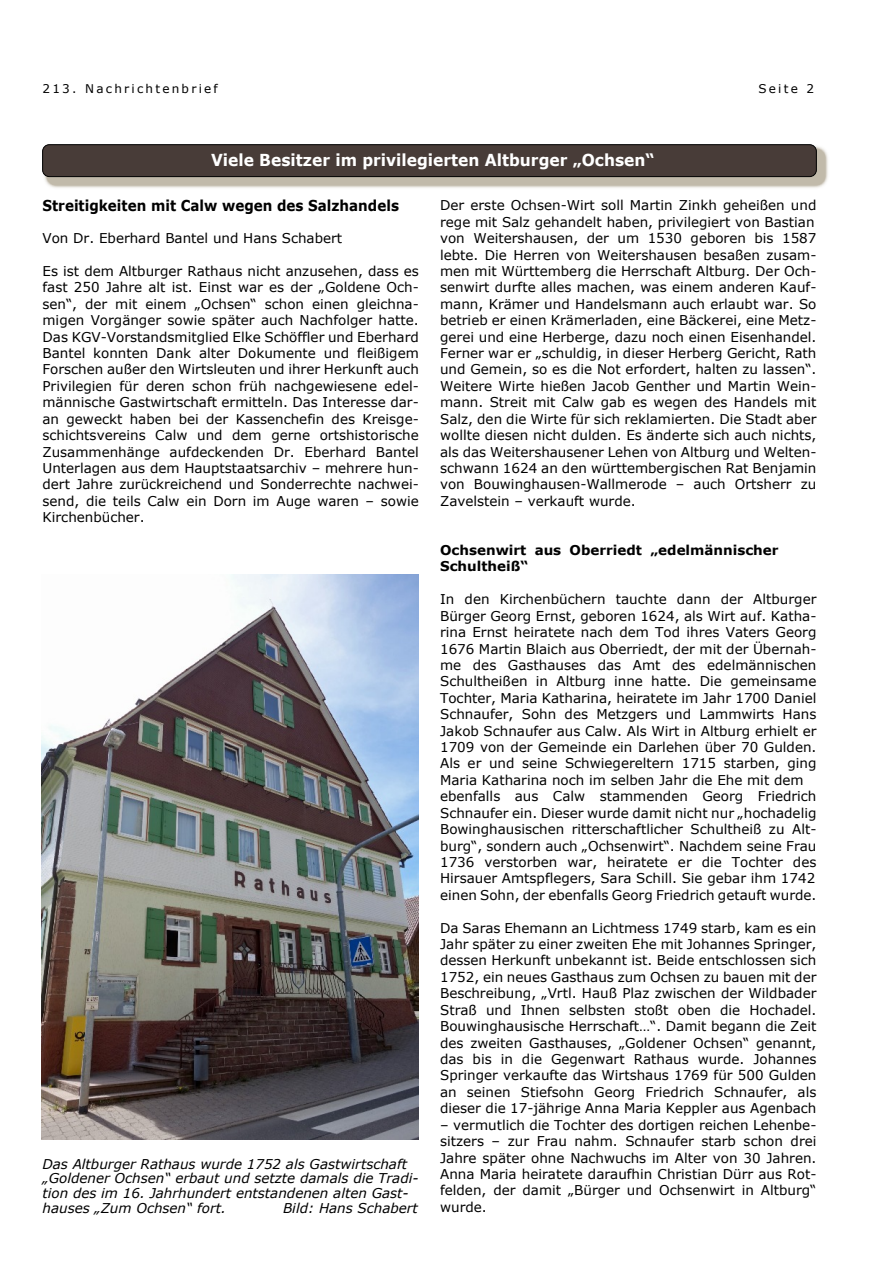
<style>
.page{position:relative;width:893px;height:1263px;background:#fff}
.page>*{position:absolute;margin:0;border:0;box-sizing:border-box;transform-origin:0 0}
.t1{font:700 16.5px "Verdana";color:#fff;scale:.94 1}
.t2{font:700 15px "Verdana";color:#000;scale:.9 1}
.t3{font:13.5px/16.4px "Verdana";color:#000;text-align:justify}
.t4{font:italic 13.5px/14.5px "Verdana";color:#000}
.t5{font:700 13.5px/16.4px "Verdana";color:#000}
.t6{font:12px "Verdana";letter-spacing:.185em;color:#000}
</style>
<div class="page">
<img style="left:43px;top:145px;width:785px;height:43px">
<div style="left:43px;top:145px;width:773px;height:32px;background:#483c38;border:1px solid #000;border-radius:7px"></div>
<img style="left:41px;top:574px;width:377px;height:566px">
<p class="t6" style="left:43px;top:84px;width:177px">213. Nachrichtenbrief</p>
<p class="t6" style="left:758px;top:84px;width:57px">Seite 2</p>
<p class="t1" style="left:211px;top:153px;width:473px">Viele Besitzer im privilegierten Altburger „Ochsen“</p>
<p class="t2" style="left:43px;top:199px;width:398px">Streitigkeiten mit Calw wegen des Salzhandels</p>
<p class="t3" style="left:440px;top:198px;width:378px;text-align:left">Der erste Ochsen-Wirt soll Martin Zinkh geheißen und rege mit Salz gehandelt haben, privilegiert von Bastian von Weitershausen, der um 1530 geboren bis 1587 lebte. Die Herren von Weitershausen besaßen zusam&shy;men mit Württemberg die Herrschaft Altburg. Der Och&shy;senwirt durfte alles machen, was einem anderen Kauf&shy;mann, Krämer und Handelsmann auch erlaubt war. So betrieb er einen Krämerladen, eine Bäckerei, eine Metz&shy;gerei und eine Herberge, dazu noch einen Eisenhandel.<br>Ferner war er „schuldig, in dieser Herberg Gericht, Rath und Gemein, so es die Not erfordert, halten zu lassen“.<br>Weitere Wirte hießen Jacob Genther und Martin Wein&shy;mann. Streit mit Calw gab es wegen des Handels mit Salz, den die Wirte für sich reklamierten. Die Stadt aber wollte diesen nicht dulden. Es änderte sich auch nichts, als das Weitershausener Lehen von Altburg und Welten&shy;schwann 1624 an den württembergischen Rat Benjamin von Bouwinghausen-Wallmerode – auch Ortsherr zu Zavelstein – verkauft wurde.</p>
<p class="t5" style="left:440px;top:543px;width:340px">Ochsenwirt aus Oberriedt „edelmännischer<br>Schultheiß“</p>
<p class="t3" style="left:440px;top:592px;width:378px;text-align:left">In den Kirchenbüchern tauchte dann der Altburger Bürger Georg Ernst, geboren 1624, als Wirt auf. Katha&shy;rina Ernst heiratete nach dem Tod ihres Vaters Georg 1676 Martin Blaich aus Oberriedt, der mit der Übernah&shy;me des Gasthauses das Amt des edelmännischen Schultheißen in Altburg inne hatte. Die gemeinsame Tochter, Maria Katharina, heiratete im Jahr 1700 Daniel Schnaufer, Sohn des Metzgers und Lammwirts Hans Jakob Schnaufer aus Calw. Als Wirt in Altburg erhielt er 1709 von der Gemeinde ein Darlehen über 70 Gulden.<br>Als er und seine Schwiegereltern 1715 starben, ging Maria Katharina noch im selben Jahr die Ehe mit dem ebenfalls aus Calw stammenden Georg Friedrich Schnaufer ein. Dieser wurde damit nicht nur „hochadelig Bowinghausischen ritterschaftlicher Schultheiß zu Alt&shy;burg“, sondern auch „Ochsenwirt“. Nachdem seine Frau 1736 verstorben war, heiratete er die Tochter des Hirsauer Amtspflegers, Sara Schill. Sie gebar ihm 1742 einen Sohn, der ebenfalls Georg Friedrich getauft wurde.</p>
<p class="t3" style="left:440px;top:921px;width:378px">Da Saras Ehemann an Lichtmess 1749 starb, kam es ein Jahr später zu einer zweiten Ehe mit Johannes Springer, dessen Herkunft unbekannt ist. Beide entschlossen sich 1752, ein neues Gasthaus zum Ochsen zu bauen mit der Beschreibung, „Vrtl. Hauß Plaz zwischen der Wildbader Straß und Ihnen selbsten stoßt oben die Hochadel.<br>Bouwinghausische Herrschaft…“. Damit begann die Zeit des zweiten Gasthauses, „Goldener Ochsen“ genannt, das bis in die Gegenwart Rathaus wurde. Johannes Springer verkaufte das Wirtshaus 1769 für 500 Gulden an seinen Stiefsohn Georg Friedrich Schnaufer, als dieser die 17-jährige Anna Maria Keppler aus Agenbach</p>
<p class="t3" style="left:440px;top:1118px;width:378px">– vermutlich die Tochter des dortigen reichen Lehenbe&shy;sitzers – zur Frau nahm. Schnaufer starb schon drei Jahre später ohne Nachwuchs im Alter von 30 Jahren.<br>Anna Maria heiratete daraufhin Christian Dürr aus Rot&shy;felden, der damit „Bürger und Ochsenwirt in Altburg“ wurde.</p>
<p class="t3" style="left:43px;top:231px;width:301px">Von Dr. Eberhard Bantel und Hans Schabert</p>
<p class="t3" style="left:43px;top:264px;width:378px">Es ist dem Altburger Rathaus nicht anzusehen, dass es fast 250 Jahre alt ist. Einst war es der „Goldene Och&shy;sen“, der mit einem „Ochsen“ schon einen gleichna&shy;migen Vorgänger sowie später auch Nachfolger hatte.<br>Das KGV-Vorstandsmitglied Elke Schöffler und Eberhard Bantel konnten Dank alter Dokumente und fleißigem Forschen außer den Wirtsleuten und ihrer Herkunft auch Privilegien für deren schon früh nachgewiesene edel&shy;männische Gastwirtschaft ermitteln. Das Interesse dar&shy;an geweckt haben bei der Kassenchefin des Kreisge&shy;schichtsvereins Calw und dem gerne ortshistorische Zusammenhänge aufdeckenden Dr. Eberhard Bantel Unterlagen aus dem Hauptstaatsarchiv – mehrere hun&shy;dert Jahre zurückreichend und Sonderrechte nachwei&shy;send, die teils Calw ein Dorn im Auge waren – sowie Kirchenbücher.</p>
<p class="t4" style="left:43px;top:1158px;width:378px">Das Altburger Rathaus wurde 1752 als Gastwirtschaft „Goldener Ochsen“ erbaut und setzte damals die Tradi&shy;tion des im 16. Jahrhundert entstandenen alten Gast&shy;hauses „Zum Ochsen“ fort.</p>
<p class="t4" style="left:283px;top:1201px;width:136px">Bild: Hans Schabert</p>
</div>
